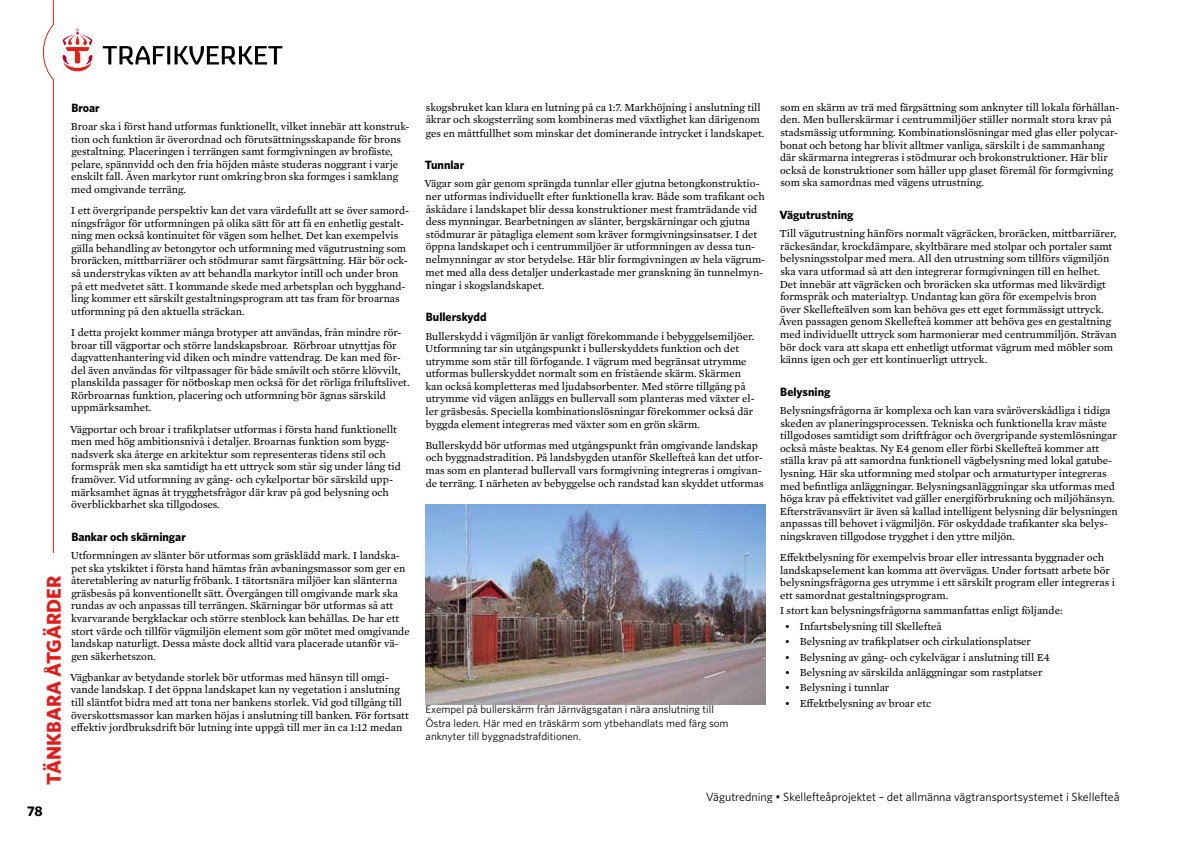
<style>
.page{position:relative;width:1191px;height:842px;background:#fff}
.page>*{position:absolute;margin:0;border:0;box-sizing:border-box;transform-origin:0 0}
.t1{font:700 20px "Whitney";color:#e31c19}
.t2{font:700 14px "Whitney";color:#000}
.t3{font:12px "Whitney";color:#000}
.t4{font:700 12px "Whitney";color:#000}
.t5{font:11px/12.6px "Mercury Text G2";color:#000}
.t6{font:11px/13.2px "Whitney";color:#000}
</style>
<div class="page">
<svg style="left:103px;top:46px;width:179px;height:19px"></svg>
<svg style="left:62px;top:28px;width:31px;height:43px"></svg>
<svg style="left:42px;top:0;width:12px;height:553px"></svg>
<img style="left:425px;top:504px;width:340px;height:201px">
<h1 class="t1" style="left:41px;top:785px;width:210px;rotate:-90deg">TÄNKBARA ÅTGÄRDER</h1>
<p class="t2" style="left:27px;top:802px;width:17px">78</p>
<p class="t4" style="left:71px;top:99px;width:30px">Broar</p>
<p class="t5" style="left:71px;top:119px;width:340px">Broar ska i först hand utformas funktionellt, vilket innebär att konstruk&shy;tion och funktion är överordnad och förutsättningsskapande för brons gestaltning. Placeringen i terrängen samt formgivningen av brofäste, pelare, spännvidd och den fria höjden måste studeras noggrant i varje enskilt fall. Även markytor runt omkring bron ska formges i samklang med omgivande terräng.</p>
<p class="t5" style="left:71px;top:203px;width:340px">I ett övergripande perspektiv kan det vara värdefullt att se över samord&shy;ningsfrågor för utformningen på olika sätt för att få en enhetlig gestalt&shy;ning men också kontinuitet för vägen som helhet. Det kan exempelvis gälla behandling av betongytor och utformning med vägutrustning som broräcken, mittbarriärer och stödmurar samt färgsättning. Här bör ock&shy;så understrykas vikten av att behandla markytor intill och under bron på ett medvetet sätt. I kommande skede med arbetsplan och bygghand&shy;ling kommer ett särskilt gestaltningsprogram att tas fram för broarnas utformning på den aktuella sträckan.</p>
<p class="t5" style="left:71px;top:325px;width:340px">I detta projekt kommer många brotyper att användas, från mindre rör&shy;broar till vägportar och större landskapsbroar. Rörbroar utnyttjas för dagvattenhantering vid diken och mindre vattendrag. De kan med för&shy;del även användas för viltpassager för både småvilt och större klövvilt, planskilda passager för nötboskap men också för det rörliga friluftslivet.<br>Rörbroarnas funktion, placering och utformning bör ägnas särskild uppmärksamhet.</p>
<p class="t5" style="left:70px;top:422px;width:332px">Vägportar och broar i trafikplatser utformas i första hand funktionellt men med hög ambitionsnivå i detaljer. Broarnas funktion som bygg&shy;nadsverk ska återge en arkitektur som representeras tidens stil och formspråk men ska samtidigt ha ett uttryck som står sig under lång tid framöver. Vid utformning av gång- och cykelportar bör särskild upp&shy;märksamhet ägnas åt trygghetsfrågor där krav på god belysning och överblickbarhet ska tillgodoses.</p>
<p class="t4" style="left:71px;top:528px;width:116px">Bankar och skärningar</p>
<p class="t5" style="left:71px;top:548px;width:340px">Utformningen av slänter bör utformas som gräsklädd mark. I landska&shy;pet ska ytskiktet i första hand hämtas från avbaningsmassor som ger en återetablering av naturlig fröbank. I tätortsnära miljöer kan slänterna gräsbesås på konventionellt sätt. Övergången till omgivande mark ska rundas av och anpassas till terrängen. Skärningar bör utformas så att kvarvarande bergklackar och större stenblock kan behållas. De har ett stort värde och tillför vägmiljön element som gör mötet med omgivande landskap naturligt. Dessa måste dock alltid vara placerade utanför vä&shy;gen säkerhetszon.</p>
<p class="t5" style="left:70px;top:670px;width:340px">Vägbankar av betydande storlek bör utformas med hänsyn till omgi&shy;vande landskap. I det öppna landskapet kan ny vegetation i anslutning till släntfot bidra med att tona ner bankens storlek. Vid god tillgång till överskottsmassor kan marken höjas i anslutning till banken. För fortsatt effektiv jordbruksdrift bör lutning inte uppgå till mer än ca 1:12 medan</p>
<p class="t5" style="left:426px;top:100px;width:340px;line-height:12.9px">skogsbruket kan klara en lutning på ca 1:7. Markhöjning i anslutning till åkrar och skogsterräng som kombineras med växtlighet kan därigenom ges en måttfullhet som minskar det dominerande intrycket i landskapet.</p>
<p class="t4" style="left:425px;top:157px;width:41px">Tunnlar</p>
<p class="t5" style="left:424px;top:177px;width:342px">Vägar som går genom sprängda tunnlar eller gjutna betongkonstruktio&shy;ner utformas individuellt efter funktionella krav. Både som trafikant och åskådare i landskapet blir dessa konstruktioner mest framträdande vid dess mynningar. Bearbetningen av slänter, bergskärningar och gjutna stödmurar är påtagliga element som kräver formgivningsinsatser. I det öppna landskapet och i centrummiljöer är utformningen av dessa tun&shy;nelmynningar av stor betydelse. Här blir formgivningen av hela vägrum&shy;met med alla dess detaljer underkastade mer granskning än tunnelmyn&shy;ningar i skogslandskapet.</p>
<p class="t4" style="left:426px;top:309px;width:62px">Bullerskydd</p>
<p class="t5" style="left:425px;top:329px;width:331px">Bullerskydd i vägmiljön är vanligt förekommande i bebyggelsemiljöer.<br>Utformning tar sin utgångspunkt i bullerskyddets funktion och det utrymme som står till förfogande. I vägrum med begränsat utrymme utformas bullerskyddet normalt som en fristående skärm. Skärmen kan också kompletteras med ljudabsorbenter. Med större tillgång på utrymme vid vägen anläggs en bullervall som planteras med växter el&shy;ler gräsbesås. Speciella kombinationslösningar förekommer också där byggda element integreras med växter som en grön skärm.</p>
<p class="t5" style="left:425px;top:438px;width:340px">Bullerskydd bör utformas med utgångspunkt från omgivande landskap och byggnadstradition. På landsbygden utanför Skellefteå kan det utfor&shy;mas som en planterad bullervall vars formgivning integreras i omgivan&shy;de terräng. I närheten av bebyggelse och randstad kan skyddet utformas</p>
<p class="t6" style="left:425px;top:703px;width:305px">Exempel på bullerskärm från Järnvägsgatan i nära anslutning till<br>Östra leden. Här med en träskärm som ytbehandlats med färg som anknyter till byggnadstrafditionen.</p>
<p class="t5" style="left:780px;top:100px;width:341px">som en skärm av trä med färgsättning som anknyter till lokala förhållan&shy;den. Men bullerskärmar i centrummiljöer ställer normalt stora krav på stadsmässig utformning. Kombinationslösningar med glas eller polycar&shy;bonat och betong har blivit alltmer vanliga, särskilt i de sammanhang där skärmarna integreras i stödmurar och brokonstruktioner. Här blir också de konstruktioner som håller upp glaset föremål för formgivning som ska samordnas med vägens utrustning.</p>
<p class="t4" style="left:779px;top:207px;width:76px">Vägutrustning</p>
<p class="t5" style="left:779px;top:227px;width:339px">Till vägutrustning hänförs normalt vägräcken, broräcken, mittbarriärer, räckesändar, krockdämpare, skyltbärare med stolpar och portaler samt belysningsstolpar med mera. All den utrustning som tillförs vägmiljön ska vara utformad så att den integrerar formgivningen till en helhet.<br>Det innebär att vägräcken och broräcken ska utformas med likvärdigt formspråk och materialtyp. Undantag kan göra för exempelvis bron över Skellefteälven som kan behöva ges ett eget formmässigt uttryck.<br>Även passagen genom Skellefteå kommer att behöva ges en gestaltning med individuellt uttryck som harmonierar med centrummiljön. Strävan bör dock vara att skapa ett enhetligt utformat vägrum med möbler som känns igen och ger ett kontinuerligt uttryck.</p>
<p class="t4" style="left:780px;top:383px;width:52px">Belysning</p>
<p class="t5" style="left:780px;top:403px;width:339px">Belysningsfrågorna är komplexa och kan vara svåröverskådliga i tidiga skeden av planeringsprocessen. Tekniska och funktionella krav måste tillgodoses samtidigt som driftfrågor och övergripande systemlösningar också måste beaktas. Ny E4 genom eller förbi Skellefteå kommer att ställa krav på att samordna funktionell vägbelysning med lokal gatube&shy;lysning. Här ska utformning med stolpar och armaturtyper integreras med befintliga anläggningar. Belysningsanläggningar ska utformas med höga krav på effektivitet vad gäller energiförbrukning och miljöhänsyn.<br>Eftersträvansvärt är även så kallad intelligent belysning där belysningen anpassas till behovet i vägmiljön. För oskyddade trafikanter ska belys&shy;ningskraven tillgodose trygghet i den yttre miljön.</p>
<p class="t5" style="left:780px;top:550px;width:336px">Effektbelysning för exempelvis broar eller intressanta byggnader och landskapselement kan komma att övervägas. Under fortsatt arbete bör belysningsfrågorna ges utrymme i ett särskilt program eller integreras i ett samordnat gestaltningsprogram.</p>
<p class="t5" style="left:779px;top:604px;width:284px">I stort kan belysningsfrågorna sammanfattas enligt följande:</p>
<p class="t5" style="left:784px;top:619px;width:158px">• Infartsbelysning till Skellefteå</p>
<p class="t5" style="left:784px;top:634px;width:248px">• Belysning av trafikplatser och cirkulationsplatser</p>
<p class="t5" style="left:784px;top:650px;width:267px">• Belysning av gång- och cykelvägar i anslutning till E4</p>
<p class="t5" style="left:784px;top:665px;width:259px">• Belysning av särskilda anläggningar som rastplatser</p>
<p class="t5" style="left:784px;top:681px;width:106px">• Belysning i tunnlar</p>
<p class="t5" style="left:784px;top:696px;width:148px">• Effektbelysning av broar etc</p>
<p class="t3" style="left:706px;top:789px;width:415px">Vägutredning • Skellefteåprojektet – det allmänna vägtransportsystemet i Skellefteå</p>
</div>
